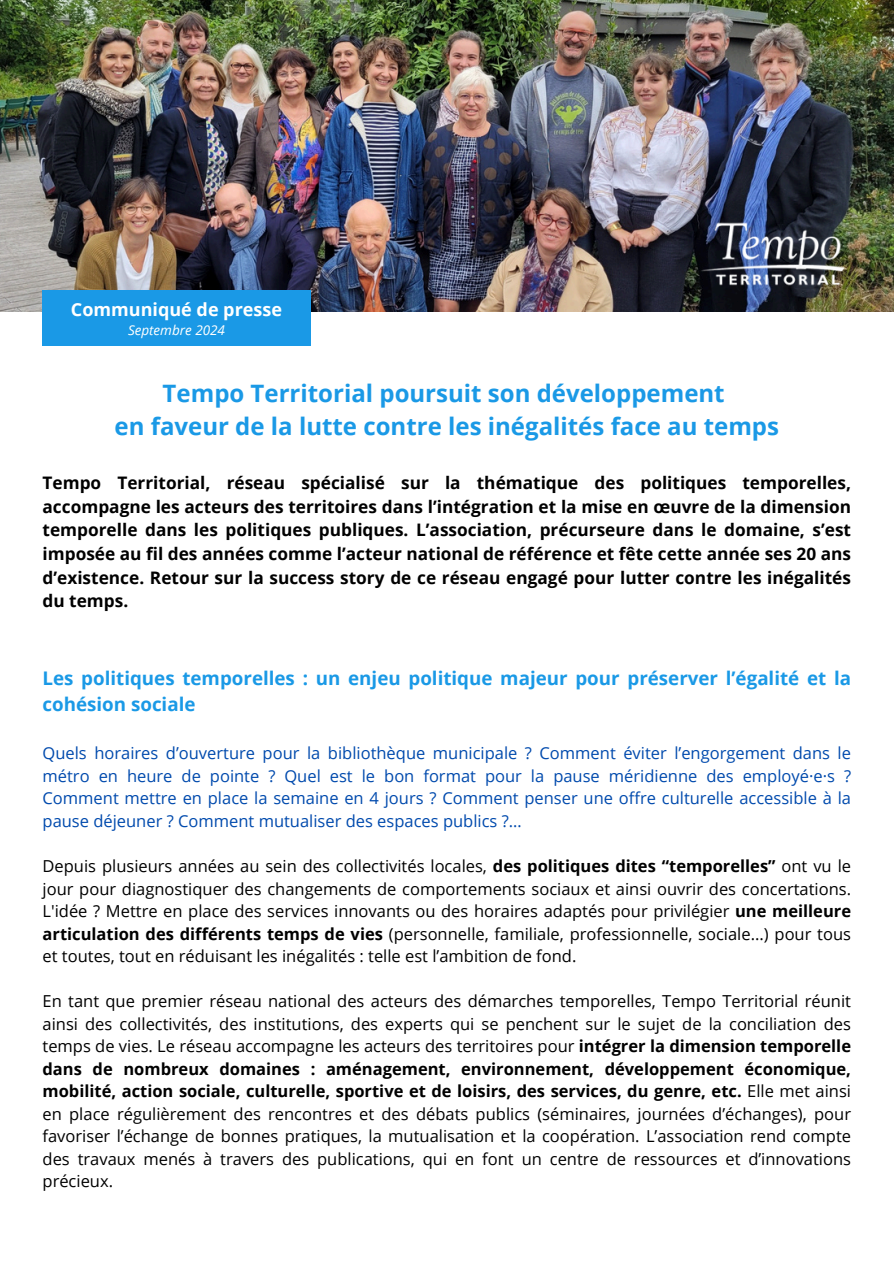
<style>
.page{position:relative;width:894px;height:1264px;background:#fff}
.page>*{position:absolute;margin:0;border:0;box-sizing:border-box;transform-origin:0 0}
.t1{font:700 24px/32.7px "Open Sans";color:#1a99e6;text-align:center}
.t2{font:700 18.75px/25.8px "Open Sans";color:#1a99e6}
.t3{font:700 18px "Open Sans";color:#fff}
.t4{font:700 17.25px/23.7px "Open Sans";color:#000;text-align:justify}
.t5{font:16.5px/22.5px "Open Sans";color:#000;text-align:justify}
.t6{font:16.5px/22.5px "Open Sans";color:#004aad;text-align:justify}
.t7{font:italic 13.5px "Open Sans";color:#fff}
.s1{font-weight:700}
</style>
<div class="page">
<img style="left:0;top:0;width:893px;height:312px">
<img style="left:697px;top:219px;width:153px;height:71px">
<div style="left:43px;top:290px;width:267px;height:55px;background:#1a99e6"></div>
<h3 class="t3" style="left:71px;top:296px;width:212px">Communiqué de presse</h3>
<h3 class="t7" style="left:128px;top:320px;width:98px">Septembre 2024</h3>
<h1 class="t1" style="left:114px;top:376px;width:665px">Tempo Territorial poursuit son développement<br>en faveur de la lutte contre les inégalités face au temps</h1>
<h2 class="t4" style="left:43px;top:470px;width:809px">Tempo Territorial, réseau spécialisé sur la thématique des politiques temporelles, accompagne les acteurs des territoires dans l’intégration et la mise en œuvre de la dimension temporelle dans les politiques publiques. L’association, précurseure dans le domaine, s’est imposée au fil des années comme l’acteur national de référence et fête cette année ses 20 ans d’existence. Retour sur la success story de ce réseau engagé pour lutter contre les inégalités du temps.</h2>
<h2 class="t2" style="left:43px;top:665px;width:809px">Les politiques temporelles : un enjeu politique majeur pour préserver l’égalité et la cohésion sociale</h2>
<p class="t6" style="left:43px;top:741px;width:809px">Quels horaires d’ouverture pour la bibliothèque municipale ? Comment éviter l’engorgement dans le métro en heure de pointe ? Quel est le bon format pour la pause méridienne des employé·e·s ?<br>Comment mettre en place la semaine en 4 jours ? Comment penser une offre culturelle accessible à la pause déjeuner ? Comment mutualiser des espaces publics ?…</p>
<p class="t5" style="left:43px;top:854px;width:809px">Depuis plusieurs années au sein des collectivités locales, <span class="s1">des politiques dites “temporelles”</span> ont vu le jour pour diagnostiquer des changements de comportements sociaux et ainsi ouvrir des concertations.<br>L'idée ? Mettre en place des services innovants ou des horaires adaptés pour privilégier <span class="s1">une meilleure articulation des différents temps de vies</span> (personnelle, familiale, professionnelle, sociale...) pour tous et toutes, tout en réduisant les inégalités : telle est l’ambition de fond.</p>
<p class="t5" style="left:43px;top:989px;width:809px">En tant que premier réseau national des acteurs des démarches temporelles, Tempo Territorial réunit ainsi des collectivités, des institutions, des experts qui se penchent sur le sujet de la conciliation des temps de vies. Le réseau accompagne les acteurs des territoires pour <span class="s1">intégrer la dimension temporelle dans de nombreux domaines : aménagement, environnement, développement économique, mobilité, action sociale, culturelle, sportive et de loisirs, des services, du genre, etc.</span> Elle met ainsi en place régulièrement des rencontres et des débats publics (séminaires, journées d’échanges), pour favoriser l’échange de bonnes pratiques, la mutualisation et la coopération. L’association rend compte des travaux menés à travers des publications, qui en font un centre de ressources et d’innovations précieux.</p>
</div>
